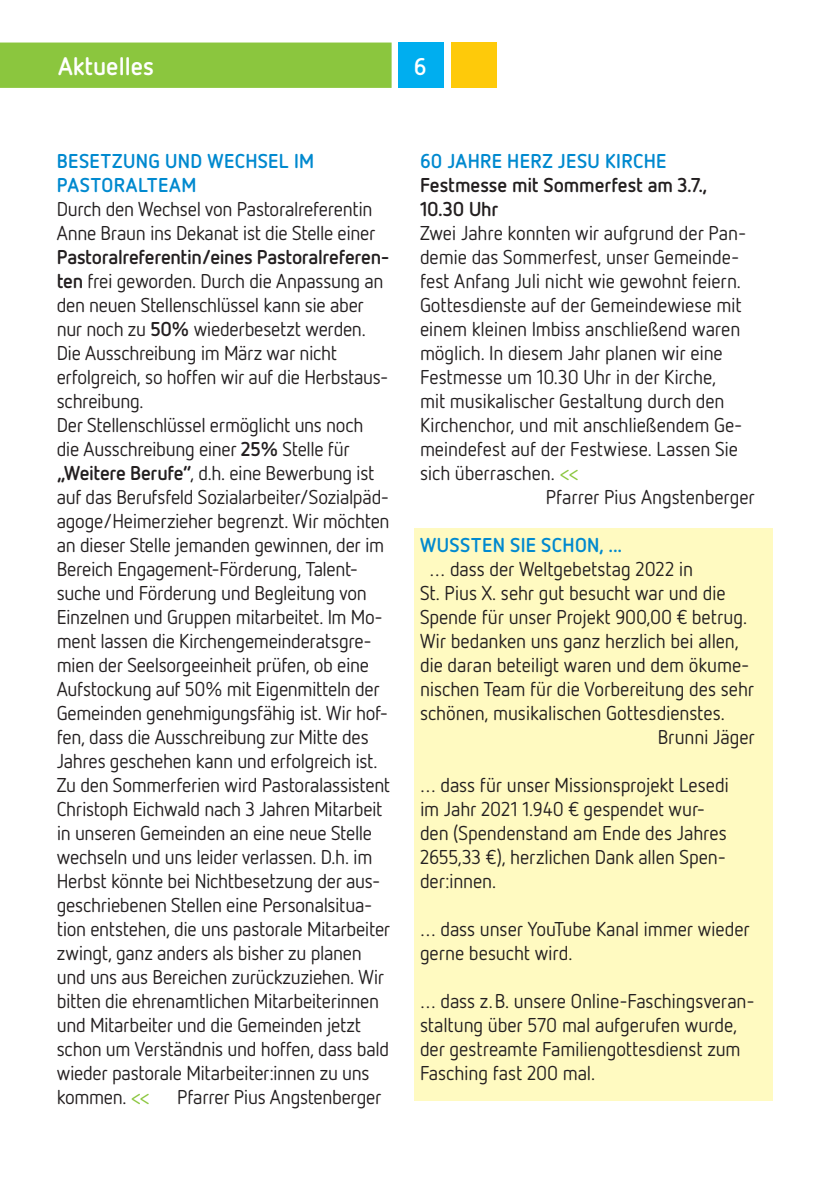
<style>
.page{position:relative;width:840px;height:1191px;background:#fff}
.page>*{position:absolute;margin:0;border:0;box-sizing:border-box;transform-origin:0 0}
.t1{font:700 25.2px "Netto OT";color:#fff}
.t2{font:700 24px "Netto OT";color:#fff}
.t3{font:20px/24px "Netto OT";letter-spacing:-.015em;color:#231f20}
.t4{font:700 20px/24px "Netto OT";letter-spacing:.02em;color:#0089cf}
.t5{font:700 20px/24px "Netto OT";color:#231f20}
.s1{font-weight:700}
.s2{color:#8bc63e}
</style>
<div class="page">
<div style="left:414px;top:528px;width:358px;height:572px;background:#fffac1"></div>
<div style="left:0;top:43px;width:391px;height:45px;background:#8bc63e"></div>
<div style="left:398px;top:43px;width:46px;height:45px;background:#00aeef"></div>
<div style="left:451px;top:43px;width:45px;height:45px;background:#feca0a"></div>
<p class="t1" style="left:58px;top:50px;width:97px">Aktuelles</p>
<p class="t2" style="left:413px;top:51px;width:14px">6</p>
<p class="t4" style="left:57px;top:148px;width:259px">BESETZUNG UND WECHSEL IM<br>PASTORALTEAM</p>
<p class="t3" style="left:57px;top:197px;width:320px">Durch den Wechsel von Pastoralreferentin<br>Anne Braun ins Dekanat ist die Stelle einer</p>
<p class="t3" style="left:57px;top:245px;width:335px"><span class="s1">Pastoralreferentin/eines Pastoralreferen&shy;ten</span> frei geworden. Durch die Anpassung an den neuen Stellenschlüssel kann sie aber nur noch zu <span class="s1">50%</span> wiederbesetzt werden.<br>Die Ausschreibung im März war nicht erfolgreich, so hoffen wir auf die Herbstaus&shy;schreibung.<br>Der Stellenschlüssel ermöglicht uns noch die Ausschreibung einer <span class="s1">25%</span> Stelle für <span class="s1">„Weitere Berufe“</span>, d.h. eine Bewerbung ist auf das Berufsfeld Sozialarbeiter/Sozialpäd&shy;agoge/Heimerzieher begrenzt. Wir möchten an dieser Stelle jemanden gewinnen, der im Bereich Engagement-Förderung, Talent&shy;suche und Förderung und Begleitung von Einzelnen und Gruppen mitarbeitet. Im Mo&shy;ment lassen die Kirchengemeinderatsgre&shy;mien der Seelsorgeeinheit prüfen, ob eine Aufstockung auf 50% mit Eigenmitteln der Gemeinden genehmigungsfähig ist. Wir hof&shy;fen, dass die Ausschreibung zur Mitte des Jahres geschehen kann und erfolgreich ist.<br>Zu den Sommerferien wird Pastoralassistent Christoph Eichwald nach 3 Jahren Mitarbeit in unseren Gemeinden an eine neue Stelle wechseln und uns leider verlassen. D.h. im Herbst könnte bei Nichtbesetzung der aus&shy;geschriebenen Stellen eine Personalsitua&shy;tion entstehen, die uns pastorale Mitarbeiter zwingt, ganz anders als bisher zu planen und uns aus Bereichen zurückzuziehen. Wir bitten die ehrenamtlichen Mitarbeiterinnen und Mitarbeiter und die Gemeinden jetzt schon um Verständnis und hoffen, dass bald wieder pastorale Mitarbeiter:innen zu uns kommen. <span class="s2">&lt;&lt;</span></p>
<p class="t3" style="left:177px;top:1085px;width:205px">Pfarrer Pius Angstenberger</p>
<p class="t4" style="left:420px;top:148px;width:248px">60 JAHRE HERZ JESU KIRCHE</p>
<p class="t5" style="left:420px;top:172px;width:288px">Festmesse mit Sommerfest am 3.7.,<br>10.30 Uhr</p>
<p class="t3" style="left:420px;top:221px;width:327px">Zwei Jahre konnten wir aufgrund der Pan-</p>
<p class="t3" style="left:420px;top:245px;width:320px">demie das Sommerfest, unser Gemeinde-</p>
<p class="t3" style="left:420px;top:269px;width:322px">fest Anfang Juli nicht wie gewohnt feiern.</p>
<p class="t3" style="left:420px;top:293px;width:323px">Gottesdienste auf der Gemeindewiese mit</p>
<p class="t3" style="left:420px;top:317px;width:322px">einem kleinen Imbiss anschließend waren</p>
<p class="t3" style="left:420px;top:341px;width:304px">möglich. In diesem Jahr planen wir eine</p>
<p class="t3" style="left:420px;top:365px;width:297px">Festmesse um 10.30 Uhr in der Kirche,</p>
<p class="t3" style="left:420px;top:389px;width:306px">mit musikalischer Gestaltung durch den</p>
<p class="t3" style="left:420px;top:413px;width:324px">Kirchenchor, und mit anschließendem Ge-</p>
<p class="t3" style="left:420px;top:437px;width:319px">meindefest auf der Festwiese. Lassen Sie</p>
<p class="t3" style="left:420px;top:461px;width:160px">sich überraschen. <span class="s2">&lt;&lt;</span></p>
<p class="t3" style="left:545px;top:485px;width:210px">Pfarrer Pius Angstenberger</p>
<p class="t4" style="left:420px;top:532px;width:203px">WUSSTEN SIE SCHON, ...</p>
<p class="t3" style="left:429px;top:557px;width:265px">… dass der Weltgebetstag 2022 in</p>
<p class="t3" style="left:420px;top:581px;width:307px">St. Pius X. sehr gut besucht war und die</p>
<p class="t3" style="left:420px;top:605px;width:328px">Spende für unser Projekt 900,00 € betrug.</p>
<p class="t3" style="left:420px;top:629px;width:320px">Wir bedanken uns ganz herzlich bei allen,</p>
<p class="t3" style="left:420px;top:653px;width:331px">die daran beteiligt waren und dem ökume-</p>
<p class="t3" style="left:420px;top:677px;width:335px">nischen Team für die Vorbereitung des sehr</p>
<p class="t3" style="left:420px;top:701px;width:306px">schönen, musikalischen Gottesdienstes.</p>
<p class="t3" style="left:657px;top:725px;width:99px">Brunni Jäger</p>
<p class="t3" style="left:420px;top:773px;width:310px">… dass für unser Missionsprojekt Lesedi im Jahr 2021 1.940 € gespendet wur&shy;den (Spendenstand am Ende des Jahres<br>2655,33 €), herzlichen Dank allen Spen&shy;der:innen.</p>
<p class="t3" style="left:420px;top:917px;width:331px">… dass unser YouTube Kanal immer wieder gerne besucht wird.</p>
<p class="t3" style="left:420px;top:989px;width:336px">… dass z.B. unsere Online-Faschingsveran&shy;staltung über 570 mal aufgerufen wurde, der gestreamte Familiengottesdienst zum Fasching fast 200 mal.</p>
</div>
